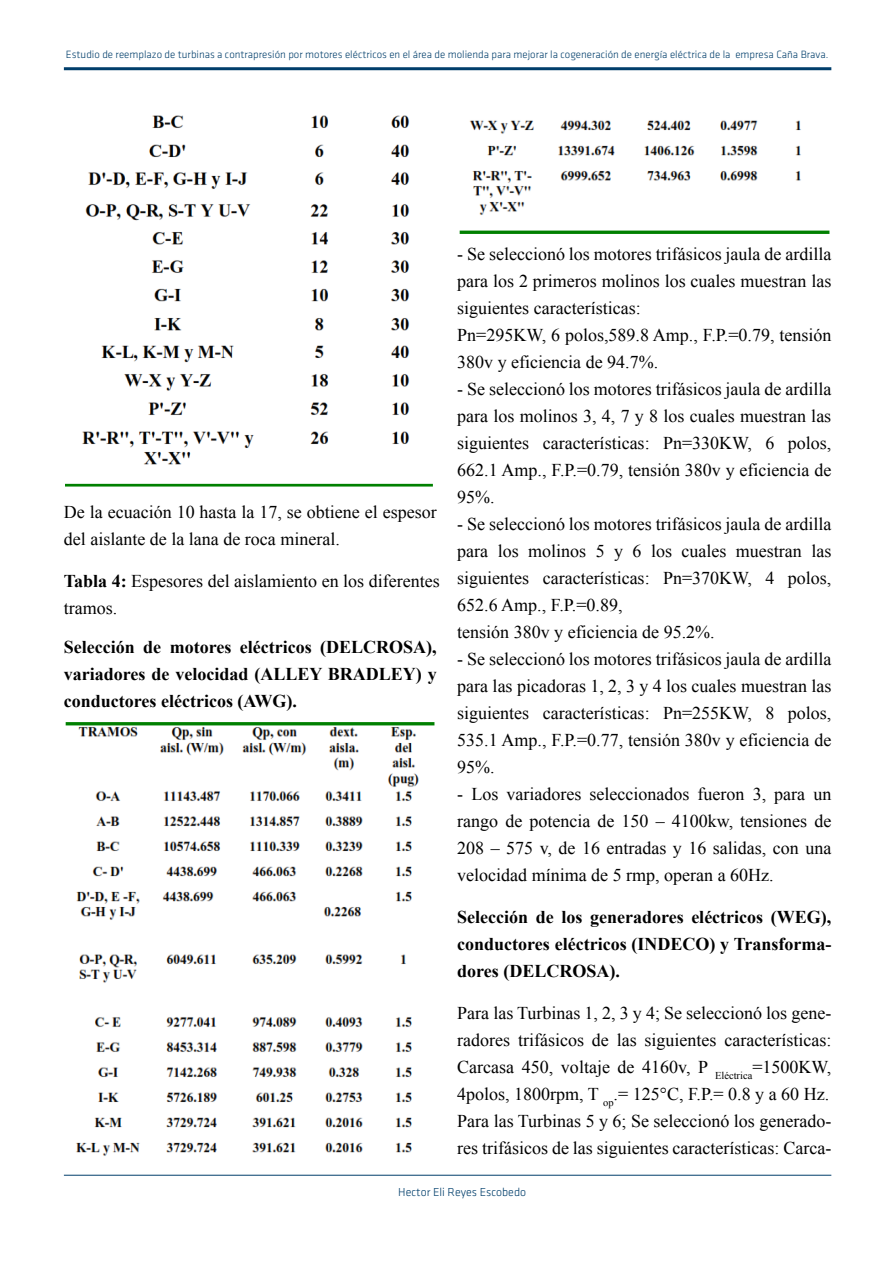
<style>
.page{position:relative;width:893px;height:1263px;background:#fff}
.page>*{position:absolute;margin:0;border:0;box-sizing:border-box;transform-origin:0 0}
.t1{font:18px/27px "Times New Roman";color:#000}
.t2{font:700 18px/27px "Times New Roman";color:#000;text-align:justify}
.t3{font:12px "Klavika Light OSF";color:#003e6b}
.t4{font:10.95px "Klavika Light OSF";color:#003e6b}
.s1{font-weight:700}
</style>
<div class="page">
<hr style="left:64px;top:1175px;width:767px;height:1px;background:#003e6b">
<hr style="left:64px;top:67px;width:767px;height:3px;background:#003e6b">
<img style="left:65px;top:115px;width:368px;height:372px">
<img style="left:65px;top:722px;width:370px;height:434px">
<img style="left:459px;top:120px;width:371px;height:114px">
<p class="t4" style="left:66px;top:49px;width:764px">Estudio de reemplazo de turbinas a contrapresión por motores eléctricos en el área de molienda para mejorar la cogeneración de energía eléctrica de la empresa Caña Brava.</p>
<p class="t1" style="left:457px;top:240px;width:376px">- Se seleccionó los motores trifásicos jaula de ardilla para los 2 primeros molinos los cuales muestran las siguientes características:<br>Pn=295KW, 6 polos,589.8 Amp., F.P.=0.79, tensión 380v y eficiencia de 94.7%.</p>
<p class="t1" style="left:457px;top:375px;width:376px;text-align:justify">- Se seleccionó los motores trifásicos jaula de ardilla para los molinos 3, 4, 7 y 8 los cuales muestran las siguientes características: Pn=330KW, 6 polos, 662.1 Amp., F.P.=0.79, tensión 380v y eficiencia de 95%.</p>
<p class="t1" style="left:457px;top:510px;width:376px">- Se seleccionó los motores trifásicos jaula de ardilla para los molinos 5 y 6 los cuales muestran las siguientes características: Pn=370KW, 4 polos, 652.6 Amp., F.P.=0.89,<br>tensión 380v y eficiencia de 95.2%.</p>
<p class="t1" style="left:457px;top:645px;width:376px;text-align:justify">- Se seleccionó los motores trifásicos jaula de ardilla para las picadoras 1, 2, 3 y 4 los cuales muestran las siguientes características: Pn=255KW, 8 polos, 535.1 Amp., F.P.=0.77, tensión 380v y eficiencia de 95%.</p>
<p class="t1" style="left:457px;top:780px;width:376px;text-align:justify">- Los variadores seleccionados fueron 3, para un rango de potencia de 150 – 4100kw, tensiones de 208 – 575 v, de 16 entradas y 16 salidas, con una velocidad mínima de 5 rmp, operan a 60Hz.</p>
<p class="t2" style="left:457px;top:903px;width:376px">Selección de los generadores eléctricos (WEG), conductores eléctricos (INDECO) y Transforma&shy;dores (DELCROSA).</p>
<p class="t1" style="left:457px;top:999px;width:376px;text-align:justify">Para las Turbinas 1, 2, 3 y 4; Se seleccionó los gene&shy;radores trifásicos de las siguientes características:<br>Carcasa 450, voltaje de 4160v, P <sub>Eléctrica</sub>=1500KW, 4polos, 1800rpm, T <sub>op</sub>.= 125°C, F.P.= 0.8 y a 60 Hz.<br>Para las Turbinas 5 y 6; Se seleccionó los generado&shy;res trifásicos de las siguientes características: Carca-</p>
<p class="t3" style="left:398px;top:1186px;width:129px">Hector Eli Reyes Escobedo</p>
<p class="t1" style="left:64px;top:498px;width:374px">De la ecuación 10 hasta la 17, se obtiene el espesor del aislante de la lana de roca mineral.</p>
<p class="t1" style="left:64px;top:567px;width:377px"><span class="s1">Tabla 4:</span> Espesores del aislamiento en los diferentes tramos.</p>
<p class="t2" style="left:64px;top:633px;width:374px">Selección de motores eléctricos (DELCROSA), variadores de velocidad (ALLEY BRADLEY) y conductores eléctricos (AWG).</p>
</div>
